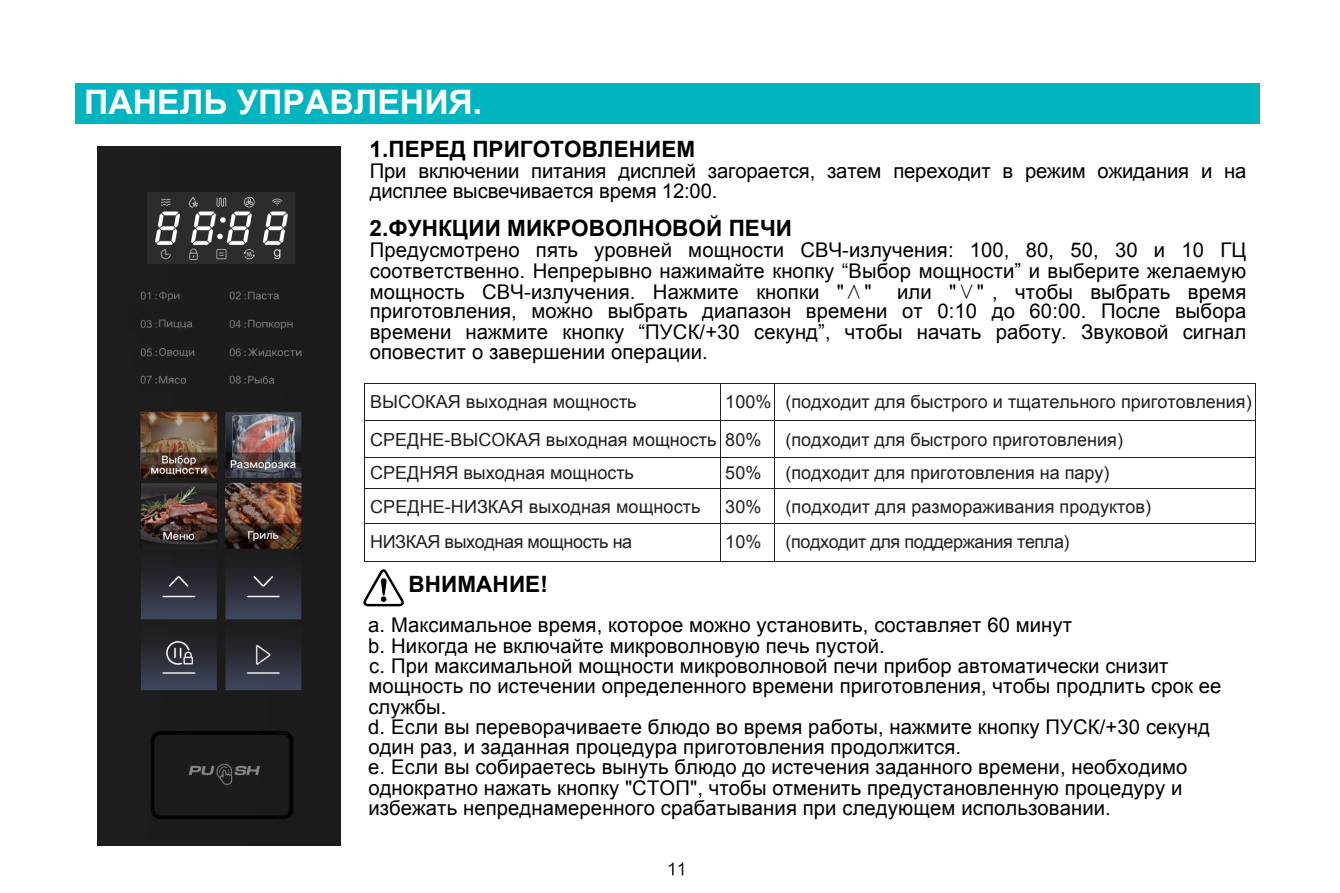
<style>
.page{position:relative;width:1340px;height:893px;background:#fff}
.page>*{position:absolute;margin:0;border:0;box-sizing:border-box;transform-origin:0 0}
.t1{font:700 33.75px "Arial";color:#fff}
.t2{font:700 22.5px "Arial";color:#000}
.t3{font:20.25px/20.2px "Arial";letter-spacing:.005em;color:#000}
.t4{font:18px/37.8px "Arial";color:#231f20}
.t5{font:18px "Arial";letter-spacing:-.025em;color:#231f20}
.s1{font-family:"Adobe Song Std";font-weight:300}
</style>
<div class="page">
<div style="left:75px;top:83px;width:1184px;height:40px;background:#00b4c0"></div>
<img style="left:97px;top:147px;width:243px;height:698px">
<div style="left:499px;top:307px;width:12px;height:33px;background:#f9f9f9"></div>
<svg style="left:669px;top:862px;width:14px;height:13px"></svg>
<svg style="left:363px;top:569px;width:41px;height:37px"></svg>
<hr style="left:365px;top:383px;width:354px;height:1px;background:#231f20">
<hr style="left:720px;top:383px;width:54px;height:1px;background:#231f20">
<hr style="left:775px;top:383px;width:479px;height:1px;background:#231f20">
<hr style="left:365px;top:420px;width:354px;height:1px;background:#231f20">
<hr style="left:720px;top:420px;width:54px;height:1px;background:#231f20">
<hr style="left:775px;top:420px;width:479px;height:1px;background:#231f20">
<hr style="left:365px;top:457px;width:354px;height:1px;background:#231f20">
<hr style="left:720px;top:457px;width:54px;height:1px;background:#231f20">
<hr style="left:775px;top:457px;width:479px;height:1px;background:#231f20">
<hr style="left:365px;top:488px;width:354px;height:1px;background:#231f20">
<hr style="left:720px;top:488px;width:54px;height:1px;background:#231f20">
<hr style="left:775px;top:488px;width:479px;height:1px;background:#231f20">
<hr style="left:365px;top:523px;width:354px;height:1px;background:#231f20">
<hr style="left:720px;top:523px;width:54px;height:1px;background:#231f20">
<hr style="left:775px;top:523px;width:479px;height:1px;background:#231f20">
<hr style="left:365px;top:561px;width:354px;height:1px;background:#231f20">
<hr style="left:720px;top:561px;width:54px;height:1px;background:#231f20">
<hr style="left:775px;top:561px;width:479px;height:1px;background:#231f20">
<hr style="left:364px;top:384px;width:1px;height:36px;background:#231f20">
<hr style="left:364px;top:421px;width:1px;height:36px;background:#231f20">
<hr style="left:364px;top:458px;width:1px;height:30px;background:#231f20">
<hr style="left:364px;top:489px;width:1px;height:34px;background:#231f20">
<hr style="left:364px;top:523px;width:1px;height:38px;background:#231f20">
<hr style="left:719px;top:384px;width:1px;height:36px;background:#231f20">
<hr style="left:719px;top:421px;width:1px;height:36px;background:#231f20">
<hr style="left:719px;top:458px;width:1px;height:30px;background:#231f20">
<hr style="left:719px;top:489px;width:1px;height:34px;background:#231f20">
<hr style="left:719px;top:523px;width:1px;height:38px;background:#231f20">
<hr style="left:774px;top:384px;width:1px;height:36px;background:#231f20">
<hr style="left:774px;top:421px;width:1px;height:36px;background:#231f20">
<hr style="left:774px;top:458px;width:1px;height:30px;background:#231f20">
<hr style="left:774px;top:489px;width:1px;height:34px;background:#231f20">
<hr style="left:774px;top:523px;width:1px;height:38px;background:#231f20">
<hr style="left:1254px;top:384px;width:1px;height:36px;background:#231f20">
<hr style="left:1254px;top:421px;width:1px;height:36px;background:#231f20">
<hr style="left:1254px;top:458px;width:1px;height:30px;background:#231f20">
<hr style="left:1254px;top:489px;width:1px;height:34px;background:#231f20">
<hr style="left:1254px;top:523px;width:1px;height:38px;background:#231f20">
<h1 class="t1" style="left:84px;top:80px;width:399px">ПАНЕЛЬ УПРАВЛЕНИЯ.</h1>
<p class="t2" style="left:369px;top:134px;width:327px">1.ПЕРЕД ПРИГОТОВЛЕНИЕМ</p>
<p class="t3" style="left:370px;top:161px;width:878px">При включении питания дисплей загорается, затем переходит в режим ожидания и на дисплее высвечивается время 12:00.</p>
<p class="t2" style="left:369px;top:214px;width:424px">2.ФУНКЦИИ МИКРОВОЛНОВОЙ ПЕЧИ</p>
<p class="t3" style="left:370px;top:240px;width:878px;line-height:20.9px;text-align:justify">Предусмотрено пять уровней мощности СВЧ-излучения: 100, 80, 50, 30 и 10 ГЦ соответственно. Непрерывно нажимайте кнопку “Выбор мощности” и выберите желаемую мощность СВЧ-излучения. Нажмите кнопки "<span class="s1">∧</span>"</p>
<p class="t3" style="left:370px;top:282px;width:878px;text-align:justify;text-indent:527px">или "<span class="s1">∨</span>" , чтобы выбрать время приготовления, можно выбрать диапазон времени от 0:10 до 60:00. После выбора времени нажмите кнопку “ПУСК/+30 секунд”, чтобы начать работу. Звуковой сигнал оповестит о завершении операции.</p>
<p class="t4" style="left:370px;top:383px;width:883px;text-indent:355px">100% (подходит для быстрого и тщательного приготовления)<br>СРЕДНЕ-ВЫСОКАЯ выходная мощность 80%</p>
<p class="t4" style="left:370px;top:383px;width:268px">ВЫСОКАЯ выходная мощность</p>
<p class="t4" style="left:785px;top:421px;width:339px">(подходит для быстрого приготовления)</p>
<p class="t4" style="left:370px;top:454px;width:265px">СРЕДНЯЯ выходная мощность</p>
<p class="t4" style="left:725px;top:454px;width:38px">50%</p>
<p class="t4" style="left:785px;top:454px;width:325px">(подходит для приготовления на пару)</p>
<p class="t4" style="left:370px;top:488px;width:332px">СРЕДНЕ-НИЗКАЯ выходная мощность</p>
<p class="t4" style="left:725px;top:488px;width:38px">30%</p>
<p class="t4" style="left:785px;top:488px;width:367px">(подходит для размораживания продуктов)</p>
<p class="t5" style="left:370px;top:529px;width:263px">НИЗКАЯ выходная мощность на</p>
<p class="t4" style="left:725px;top:523px;width:38px">10%</p>
<p class="t5" style="left:785px;top:529px;width:285px">(подходит для поддержания тепла)</p>
<p class="t2" style="left:408px;top:569px;width:141px">ВНИМАНИЕ!</p>
<p class="t3" style="left:368px;top:615px;width:854px">a. Максимальное время, которое можно установить, составляет 60 минут<br>b. Никогда не включайте микроволновую печь пустой.<br>c. При максимальной мощности микроволновой печи прибор автоматически снизит мощность по истечении определенного времени приготовления, чтобы продлить срок ее службы.<br>d. Если вы переворачиваете блюдо во время работы, нажмите кнопку ПУСК/+30 секунд один раз, и заданная процедура приготовления продолжится.<br>e. Если вы собираетесь вынуть блюдо до истечения заданного времени, необходимо однократно нажать кнопку "СТОП", чтобы отменить предустановленную процедуру и избежать непреднамеренного срабатывания при следующем использовании.</p>
</div>
